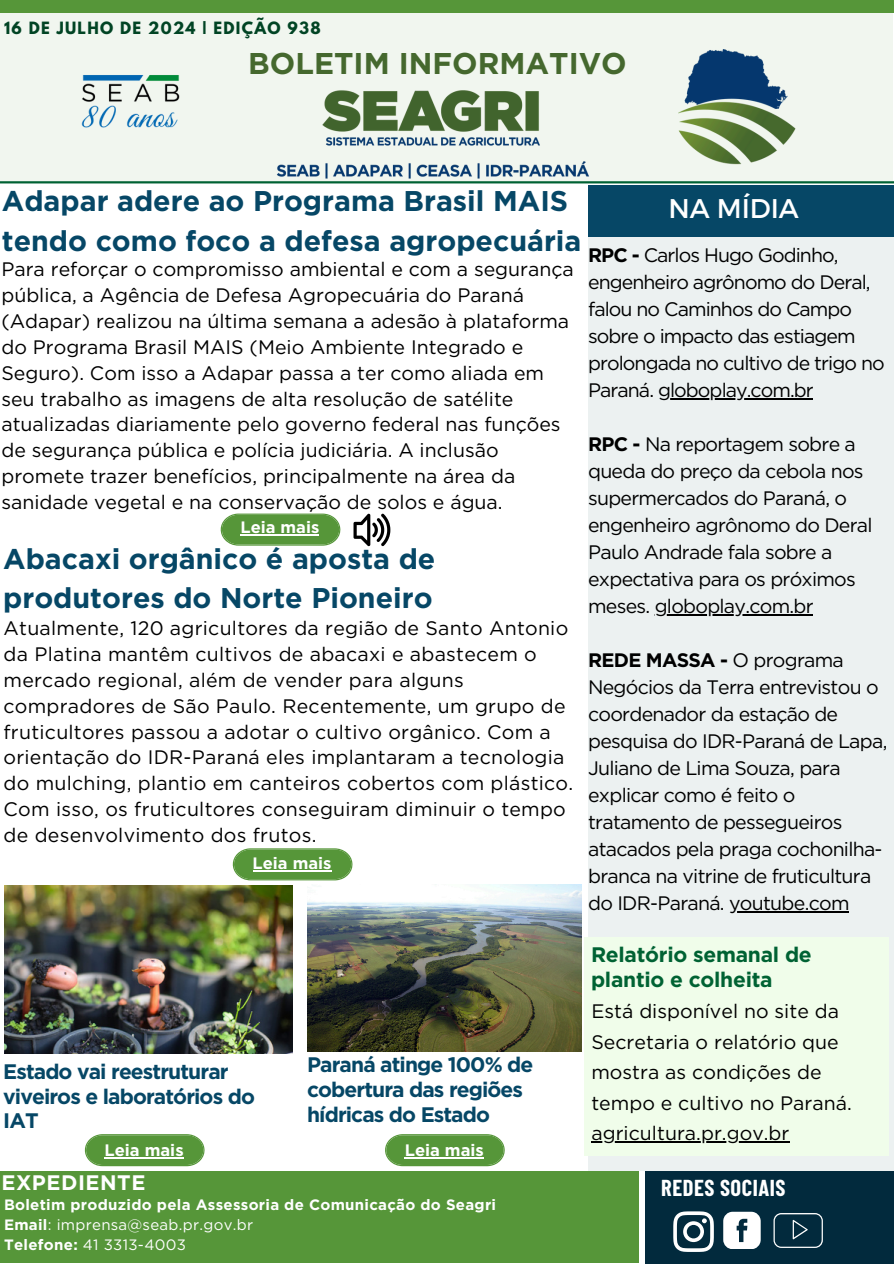
<style>
.page{position:relative;width:894px;height:1264px;background:#fff}
.page>*{position:absolute;margin:0;border:0;box-sizing:border-box;transform-origin:0 0}
.t1{font:700 30px "Gotham";color:#45682e}
.t2{font:700 28.5px/39.3px "Gotham";color:#064766}
.t3{font:27px "Montserrat";color:#fff}
.t4{font:700 22.5px "Barlow Condensed";letter-spacing:.025em;color:#fff}
.t5{font:700 21px/24.8px "Gotham";letter-spacing:-.045em;color:#064766}
.t6{font:700 21px/24.8px "Gotham";letter-spacing:-.015em;color:#006233}
.t7{font:700 21px "Gotham";letter-spacing:.025em;color:#fff}
.t8{font:19.5px/25.8px "Gotham";color:#000}
.t9{font:19.5px/27px "Gotham";letter-spacing:-.035em;color:#000}
.t10{font:19.5px/27px "Gotham";letter-spacing:-.05em;color:#000}
.t11{font:700 16.5px "Gotham";color:#fff}
.t12{font:700 15px "Gotham";letter-spacing:.02em;color:#fff}
.t13{font:15px "Gotham";letter-spacing:.02em;color:#fff}
.t14{font:700 15px "League Spartan";letter-spacing:.09em;color:#014424}
.s1{font-weight:700}
</style>
<div class="page">
<hr style="left:0;top:181px;width:893px;height:2px;background:#006233">
<div style="left:0;top:12px;width:892px;height:169px;background:#f1f6ef"></div>
<img style="left:678px;top:49px;width:118px;height:116px">
<div style="left:0;top:0;width:893px;height:12px;background:#569639"></div>
<div style="left:0;top:1170px;width:638px;height:92px;background:#569639"></div>
<div style="left:588px;top:238px;width:305px;height:932px;background:#ecf1f1"></div>
<div style="left:588px;top:185px;width:305px;height:52px;background:#064766"></div>
<img style="left:81px;top:75px;width:99px;height:53px">
<div style="left:644px;top:1170px;width:249px;height:93px;background:#022a3d"></div>
<svg style="left:673px;top:1211px;width:40px;height:40px"></svg>
<svg style="left:723px;top:1211px;width:38px;height:38px"></svg>
<svg style="left:773px;top:1213px;width:50px;height:35px"></svg>
<img style="left:243px;top:90px;width:380px;height:94px">
<svg style="left:220px;top:513px;width:121px;height:32px;background:#6aa251"></svg>
<svg style="left:385px;top:1134px;width:120px;height:32px;background:#67a04d"></svg>
<img style="left:307px;top:884px;width:274px;height:167px">
<svg style="left:84px;top:1134px;width:121px;height:32px;background:#68a14f"></svg>
<img style="left:4px;top:885px;width:288px;height:168px">
<svg style="left:232px;top:848px;width:121px;height:32px;background:#69a250"></svg>
<div style="left:584px;top:937px;width:304px;height:218px;background:#f0fdea"></div>
<hr style="left:591px;top:1141px;width:198px;height:1px;background:#000">
<svg style="left:353px;top:513px;width:37px;height:33px"></svg>
<hr style="left:658px;top:398px;width:154px;height:1px;background:#000">
<hr style="left:654px;top:614px;width:158px;height:1px;background:#000">
<hr style="left:729px;top:911px;width:119px;height:1px;background:#000">
<hr style="left:404px;top:1156px;width:79px;height:2px;background:#fff">
<hr style="left:104px;top:1156px;width:80px;height:2px;background:#fff">
<hr style="left:240px;top:534px;width:79px;height:1px;background:#fff">
<hr style="left:252px;top:870px;width:79px;height:1px;background:#fff">
<p class="t14" style="left:4px;top:20px;width:318px">16 DE JULHO DE 2024 | EDIÇÃO 938</p>
<p class="t1" style="left:248px;top:45px;width:380px">BOLETIM INFORMATIVO</p>
<h4 class="t2" style="left:2px;top:181px;width:581px">Adapar adere ao Programa Brasil MAIS tendo como foco a defesa agropecuária</h4>
<p class="t8" style="left:1px;top:256px;width:574px">Para reforçar o compromisso ambiental e com a segurança pública, a Agência de Defesa Agropecuária do Paraná (Adapar) realizou na última semana a adesão à plataforma do Programa Brasil MAIS (Meio Ambiente Integrado e Seguro). Com isso a Adapar passa a ter como aliada em seu trabalho as imagens de alta resolução de satélite atualizadas diariamente pelo governo federal nas funções de segurança pública e polícia judiciária. A inclusão promete trazer benefícios, principalmente na área da sanidade vegetal e na conservação de solos e água.</p>
<p class="t11" style="left:240px;top:517px;width:80px">Leia mais</p>
<h5 class="t2" style="left:3px;top:538px;width:433px">Abacaxi orgânico é aposta de produtores do Norte Pioneiro</h5>
<p class="t8" style="left:4px;top:615px;width:571px">Atualmente, 120 agricultores da região de Santo Antonio da Platina mantêm cultivos de abacaxi e abastecem o mercado regional, além de vender para alguns compradores de São Paulo. Recentemente, um grupo de fruticultores passou a adotar o cultivo orgânico. Com a orientação do IDR-Paraná eles implantaram a tecnologia do mulching, plantio em canteiros cobertos com plástico.<br>Com isso, os fruticultores conseguiram diminuir o tempo de desenvolvimento dos frutos.</p>
<p class="t11" style="left:252px;top:853px;width:80px">Leia mais</p>
<p class="t3" style="left:668px;top:191px;width:132px">NA MÍDIA</p>
<p class="t10" style="left:588px;top:241px;width:298px"><span class="s1">RPC -</span> Carlos Hugo Godinho, engenheiro agrônomo do Deral, falou no Caminhos do Campo sobre o impacto das estiagem prolongada no cultivo de trigo no<br>Paraná. globoplay.com.br</p>
<h2 class="t9" style="left:588px;top:430px;width:286px"><span class="s1">RPC -</span> Na reportagem sobre a queda do preço da cebola nos supermercados do Paraná, o engenheiro agrônomo do Deral<br>Paulo Andrade fala sobre a</h2>
<h6 class="t9" style="left:588px;top:565px;width:269px">expectativa para os próximos meses. globoplay.com.br</h6>
<p class="t9" style="left:588px;top:646px;width:301px"><span class="s1">REDE MASSA -</span> O programa<br>Negócios da Terra entrevistou o coordenador da estação de pesquisa do IDR-Paraná de Lapa,<br>Juliano de Lima Souza, para explicar como é feito o tratamento de pessegueiros atacados pela praga cochonilha-</p>
<p class="t9" style="left:588px;top:862px;width:285px">branca na vitrine de fruticultura do IDR-Paraná. youtube.com</p>
<p class="t5" style="left:3px;top:1058px;width:253px">Estado vai reestruturar viveiros e laboratórios do<br>IAT</p>
<p class="t11" style="left:104px;top:1139px;width:81px">Leia mais</p>
<h6 class="t5" style="left:307px;top:1052px;width:228px">Paraná atinge 100% de cobertura das regiões hídricas do Estado</h6>
<h5 class="t11" style="left:404px;top:1139px;width:81px">Leia mais</h5>
<h6 class="t6" style="left:591px;top:942px;width:222px">Relatório semanal de plantio e colheita</h6>
<h6 class="t8" style="left:591px;top:996px;width:262px;line-height:30.5px">Está disponível no site da<br>Secretaria o relatório que mostra as condições de tempo e cultivo no Paraná.</h6>
<p class="t8" style="left:591px;top:1119px;width:199px">agricultura.pr.gov.br</p>
<h5 class="t7" style="left:2px;top:1169px;width:145px">EXPEDIENTE</h5>
<h6 class="t4" style="left:661px;top:1173px;width:126px">REDES SOCIAIS</h6>
<p class="t4" style="left:652px;top:1176px;width:126px">REDES SOCIAIS</p>
<p class="t12" style="left:4px;top:1195px;width:493px">Boletim produzido pela Assessoria de Comunicação do Seagri</p>
<h4 class="t13" style="left:4px;top:1215px;width:250px"><span class="s1">Email</span>: imprensa@seab.pr.gov.br</h4>
<p class="t13" style="left:4px;top:1235px;width:183px"><span class="s1">Telefone:</span> 41 3313-4003</p>
</div>
